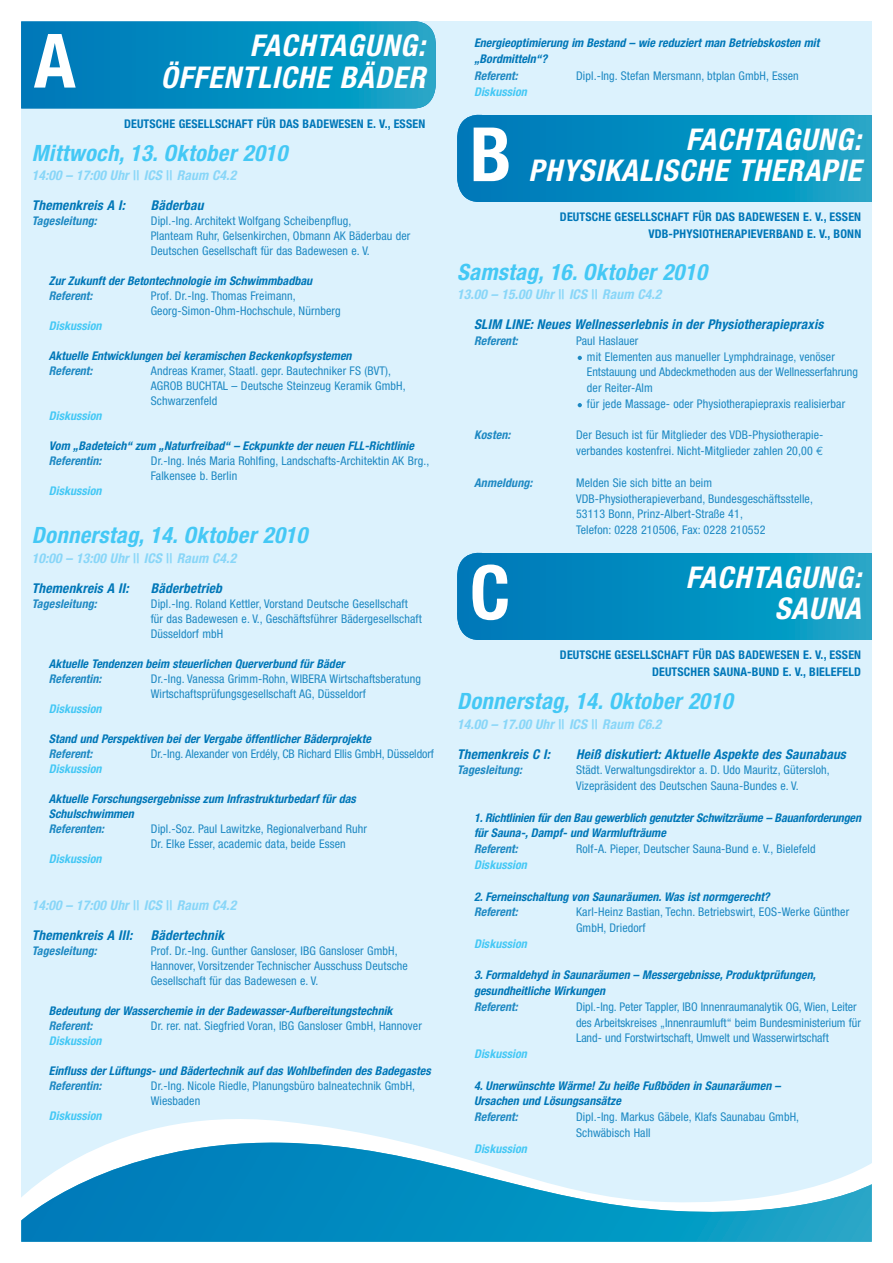
<style>
.page{position:relative;width:893px;height:1263px;background:#fff}
.page>*{position:absolute;margin:0;border:0;box-sizing:border-box;transform-origin:0 0}
.t1{font:700 condensed 75px "Helvetica Neue";color:#fff}
.t2{font:italic 700 condensed 30px/31.5px "Helvetica Neue";letter-spacing:.03em;color:#fff;text-align:right}
.t3{font:italic 700 condensed 22.5px "Helvetica Neue";letter-spacing:.015em;color:#44c8f5}
.t4{font:italic 700 condensed 13.5px "Helvetica Neue";letter-spacing:.01em;color:#0077b8}
.t5{font:italic 700 condensed 13.5px "Helvetica Neue";color:#88d6f8}
.t6{font:condensed 12px/15.8px "Helvetica Neue";letter-spacing:.01em;color:#1e89c3}
.t7{font:italic 700 condensed 12px/15.8px "Helvetica Neue";letter-spacing:.005em;color:#0077b8}
.t8{font:italic 700 condensed 12px "Helvetica Neue";color:#1e89c3}
.t9{font:700 condensed 12px/16.5px "Helvetica Neue";letter-spacing:.015em;color:#0077b8;text-align:right}
.t10{font:italic 700 condensed 12px "Helvetica Neue";letter-spacing:.005em;color:#44c8f5}
.s1{font-style:normal;font-stretch:normal}
.s2{font-family:"Euro Mono";font-stretch:normal}
</style>
<div class="page">
<div style="left:21px;top:21px;width:851px;height:1221px;background:#dcf2fd"></div>
<svg style="left:457px;top:552px;width:415px;height:88px;background:#098fc1"></svg>
<svg style="left:457px;top:114px;width:415px;height:88px;background:#088fc1"></svg>
<svg style="left:578px;top:356px;width:4px;height:4px"></svg>
<svg style="left:578px;top:403px;width:4px;height:4px"></svg>
<svg style="left:21px;top:21px;width:415px;height:87px;background:#068ec0"></svg>
<svg style="left:119px;top:1119px;width:274px;height:21px;fill:#fff"></svg>
<svg style="left:21px;top:1140px;width:851px;height:102px"></svg>
<h1 class="t1" style="left:34px;top:34px;width:43px">A</h1>
<h2 class="t2" style="left:161px;top:32px;width:271px">FACHTAGUNG:<br>ÖFFENTLICHE BÄDER</h2>
<p class="t9" style="left:124px;top:116px;width:303px">DEUTSCHE GESELLSCHAFT FÜR DAS BADEWESEN E. V., ESSEN</p>
<h3 class="t3" style="left:32px;top:145px;width:261px">Mittwoch, 13. Oktober 2010</h3>
<p class="t5" style="left:32px;top:170px;width:208px">14:00 – 17:00 Uhr <span class="s1">| |</span> ICS <span class="s1">| |</span> Raum C4.2</p>
<p class="t4" style="left:32px;top:200px;width:97px">Themenkreis A I:</p>
<p class="t4" style="left:151px;top:200px;width:57px">Bäderbau</p>
<p class="t8" style="left:32px;top:217px;width:69px">Tagesleitung:</p>
<p class="t6" style="left:151px;top:214px;width:261px;line-height:15px">Dipl.-Ing. Architekt Wolfgang Scheibenpflug,<br>Plan team Ruhr, Gelsen kirchen, Obmann AK Bäderbau der<br>Deutschen Gesellschaft für das Badewesen e. V.</p>
<p class="t7" style="left:49px;top:274px;width:267px">Zur Zukunft der Betontechnologie im Schwimmbadbau</p>
<p class="t8" style="left:49px;top:292px;width:47px">Referent:</p>
<p class="t6" style="left:151px;top:289px;width:191px;line-height:15px">Prof. Dr.-Ing. Thomas Freimann,<br>Georg-Simon-Ohm-Hochschule, Nürnberg</p>
<p class="t10" style="left:49px;top:322px;width:56px">Diskussion</p>
<p class="t7" style="left:49px;top:349px;width:306px">Aktuelle Entwicklungen bei keramischen Beckenkopfsystemen</p>
<p class="t8" style="left:49px;top:367px;width:47px">Referent:</p>
<p class="t6" style="left:151px;top:364px;width:256px;line-height:15px">Andreas Kramer, Staatl. gepr. Bautechniker FS (BVT),<br>AGROB BUCHTAL – Deutsche Steinzeug Keramik GmbH,<br>Schwarzenfeld</p>
<p class="t10" style="left:49px;top:412px;width:56px">Diskussion</p>
<p class="t7" style="left:49px;top:439px;width:369px">Vom „Badeteich“ zum „Naturfreibad“ – Eckpunkte der neuen FLL-Richtlinie</p>
<p class="t8" style="left:49px;top:457px;width:56px">Referentin:</p>
<p class="t6" style="left:151px;top:454px;width:280px;line-height:15px">Dr.-Ing. Inés Maria Rohlfing, Landschafts-Architektin AK Brg.,<br>Falkensee b. Berlin</p>
<p class="t10" style="left:49px;top:487px;width:56px">Diskussion</p>
<h3 class="t3" style="left:32px;top:527px;width:281px">Donnerstag, 14. Oktober 2010</h3>
<p class="t5" style="left:32px;top:553px;width:208px">10:00 – 13:00 Uhr <span class="s1">| |</span> ICS <span class="s1">| |</span> Raum C4.2</p>
<p class="t4" style="left:32px;top:583px;width:101px">Themenkreis A II:</p>
<p class="t4" style="left:151px;top:583px;width:75px">Bäderbetrieb</p>
<p class="t8" style="left:32px;top:599px;width:69px">Tagesleitung:</p>
<p class="t6" style="left:151px;top:597px;width:273px;line-height:15px">Dipl.-Ing. Roland Kettler, Vorstand Deutsche Gesellschaft für das Badewesen e. V., Geschäftsführer Bäder gesellschaft<br>Düsseldorf mbH</p>
<p class="t7" style="left:49px;top:657px;width:299px">Aktuelle Tendenzen beim steuerlichen Querverbund für Bäder</p>
<p class="t8" style="left:49px;top:674px;width:56px">Referentin:</p>
<p class="t6" style="left:151px;top:672px;width:272px;line-height:15px">Dr.-Ing. Vanessa Grimm-Rohn, WIBERA Wirtschaftsberatung<br>Wirtschaftsprüfungsgesellschaft AG, Düsseldorf</p>
<p class="t10" style="left:49px;top:704px;width:56px">Diskussion</p>
<p class="t7" style="left:49px;top:732px;width:326px">Stand und Perspektiven bei der Vergabe öffentlicher Bäderprojekte</p>
<p class="t8" style="left:49px;top:749px;width:47px">Referent:</p>
<p class="t6" style="left:151px;top:747px;width:285px">Dr.-Ing. Alexander von Erdély, CB Richard Ellis GmbH, Düsseldorf</p>
<p class="t10" style="left:49px;top:764px;width:56px">Diskussion</p>
<p class="t7" style="left:49px;top:792px;width:311px;line-height:15px">Aktuelle Forschungsergebnisse zum Infrastrukturbedarf für das<br>Schulschwimmen</p>
<p class="t8" style="left:49px;top:824px;width:59px">Referenten:</p>
<p class="t6" style="left:151px;top:822px;width:218px;line-height:15px">Dipl.-Soz. Paul Lawitzke, Regionalverband Ruhr<br>Dr. Elke Esser, academic data, beide Essen</p>
<p class="t10" style="left:49px;top:854px;width:56px">Diskussion</p>
<p class="t5" style="left:32px;top:900px;width:208px">14:00 – 17:00 Uhr <span class="s1">| |</span> ICS <span class="s1">| |</span> Raum C4.2</p>
<p class="t4" style="left:32px;top:930px;width:194px">Themenkreis A III: Bädertechnik</p>
<p class="t8" style="left:32px;top:946px;width:69px">Tagesleitung:</p>
<p class="t6" style="left:151px;top:944px;width:259px;line-height:15px">Prof. Dr.-Ing. Gunther Gansloser, IBG Gansloser GmbH,<br>Hannover, Vorsitzender Technischer Ausschuss Deutsche<br>Gesellschaft für das Badewesen e. V.</p>
<p class="t7" style="left:49px;top:1004px;width:345px">Bedeutung der Wasserchemie in der Badewasser-Aufbereitungstechnik</p>
<p class="t8" style="left:49px;top:1021px;width:47px">Referent:</p>
<p class="t6" style="left:151px;top:1019px;width:272px">Dr. rer. nat. Siegfried Voran, IBG Gansloser GmbH, Hannover</p>
<p class="t10" style="left:49px;top:1036px;width:56px">Diskussion</p>
<p class="t7" style="left:49px;top:1064px;width:386px">Einfluss der Lüftungs- und Bädertechnik auf das Wohlbefinden des Badegastes</p>
<p class="t8" style="left:49px;top:1081px;width:56px">Referentin:</p>
<p class="t6" style="left:151px;top:1079px;width:266px;line-height:15px">Dr.-Ing. Nicole Riedle, Planungsbüro balneatechnik GmbH,<br>Wiesbaden</p>
<p class="t10" style="left:49px;top:1111px;width:56px">Diskussion</p>
<p class="t7" style="left:474px;top:35px;width:347px;line-height:16.5px">Energieoptimierung im Bestand – wie reduziert man Betriebskosten mit „Bordmitteln“?</p>
<p class="t8" style="left:474px;top:71px;width:47px">Referent:</p>
<p class="t6" style="left:576px;top:69px;width:224px">Dipl.-Ing. Stefan Mersmann, btplan GmbH, Essen</p>
<p class="t10" style="left:474px;top:88px;width:56px">Diskussion</p>
<h1 class="t1" style="left:470px;top:128px;width:43px">B</h1>
<h2 class="t2" style="left:529px;top:126px;width:339px">FACHTAGUNG:<br>PHYSIKALISCHE THERAPIE</h2>
<p class="t9" style="left:560px;top:210px;width:303px">DEUTSCHE GESELLSCHAFT FÜR DAS BADEWESEN E. V., ESSEN<br>VDB-PHYSIOTHERAPIEVERBAND E. V., BONN</p>
<h3 class="t3" style="left:457px;top:264px;width:255px">Samstag, 16. Oktober 2010</h3>
<p class="t5" style="left:457px;top:290px;width:208px">13.00 – 15.00 Uhr <span class="s1">| |</span> ICS <span class="s1">| |</span> Raum C4.2</p>
<p class="t4" style="left:474px;top:320px;width:353px">SLIM LINE: Neues Wellnesserlebnis in der Physiotherapiepraxis</p>
<p class="t8" style="left:474px;top:336px;width:47px">Referent:</p>
<p class="t6" style="left:587px;top:334px;width:272px;text-indent:-11px">Paul Haslauer<br>mit Elementen aus manueller Lymphdrainage, venöser<br>Ent stauung und Abdeckmethoden aus der Wellness erfah rung der Reiter-Alm<br>für jede Massage- oder Physiotherapiepraxis realisierbar</p>
<p class="t8" style="left:474px;top:431px;width:40px">Kosten:</p>
<p class="t6" style="left:576px;top:428px;width:249px">Der Besuch ist für Mitglieder des VDB-Physiotherapie - verbandes kostenfrei. Nicht-Mitglieder zahlen 20,00 <span class="s2">€</span></p>
<p class="t8" style="left:474px;top:478px;width:62px">Anmeldung:</p>
<p class="t6" style="left:576px;top:476px;width:238px">Melden Sie sich bitte an beim VDB-Physiotherapieverband, Bundesgeschäftsstelle, 53113 Bonn, Prinz-Albert-Straße 41,<br>Telefon: 0228 210506, Fax: 0228 210552</p>
<h1 class="t1" style="left:470px;top:566px;width:42px">C</h1>
<h2 class="t2" style="left:686px;top:564px;width:182px">FACHTAGUNG:<br>SAUNA</h2>
<p class="t9" style="left:560px;top:648px;width:303px">DEUTSCHE GESELLSCHAFT FÜR DAS BADEWESEN E. V., ESSEN<br>DEUTSCHER SAUNA-BUND E. V., BIELEFELD</p>
<h3 class="t3" style="left:457px;top:693px;width:281px">Donnerstag, 14. Oktober 2010</h3>
<p class="t5" style="left:457px;top:719px;width:208px">14.00 – 17.00 Uhr <span class="s1">| |</span> ICS <span class="s1">| |</span> Raum C6.2</p>
<p class="t4" style="left:457px;top:749px;width:97px">Themenkreis C I:</p>
<p class="t4" style="left:576px;top:749px;width:274px">Heiß diskutiert: Aktuelle Aspekte des Saunabaus</p>
<p class="t8" style="left:457px;top:766px;width:69px">Tagesleitung:</p>
<p class="t6" style="left:576px;top:763px;width:255px">Städt. Verwaltungsdirektor a. D. Udo Mauritz, Gütersloh,<br>Vizepräsident des Deutschen Sauna-Bundes e. V.</p>
<p class="t7" style="left:474px;top:811px;width:391px">1.Richtlinien fürden Bau gewerblich genutzterSchwitzräume – Bau anforde rungen für Sauna-,Dampf- und Warmlufträume</p>
<p class="t8" style="left:474px;top:845px;width:47px">Referent:</p>
<p class="t6" style="left:576px;top:842px;width:241px">Rolf-A. Pieper, Deutscher Sauna-Bund e. V., Bielefeld</p>
<p class="t10" style="left:474px;top:860px;width:56px">Diskussion</p>
<p class="t7" style="left:474px;top:889px;width:299px">2.Ferneinschaltung von Saunaräumen.Was ist normgerecht?</p>
<p class="t8" style="left:474px;top:908px;width:47px">Referent:</p>
<p class="t6" style="left:576px;top:905px;width:275px">Karl-Heinz Bastian, Techn. Betriebswirt, EOS-Werke Günther<br>GmbH, Driedorf</p>
<p class="t10" style="left:474px;top:939px;width:56px">Diskussion</p>
<p class="t7" style="left:474px;top:968px;width:345px">3.Formaldehyd in Saunaräumen – Messergebnisse,Produktprüfungen, gesundheitliche Wirkungen</p>
<p class="t8" style="left:474px;top:1002px;width:47px">Referent:</p>
<p class="t6" style="left:576px;top:1000px;width:286px">Dipl.-Ing. Peter Tappler, IBO Innenraumanalytik OG, Wien, Leiter des Arbeitskreises „Innenraumluft“ beim Bundes ministerium für<br>Land- und Forstwirtschaft, Umwelt und Wasserwirtschaft</p>
<p class="t10" style="left:474px;top:1049px;width:56px">Diskussion</p>
<p class="t7" style="left:474px;top:1078px;width:310px">4.Unerwünschte Wärme! Zu heiße Fußböden in Saunaräumen –<br>Ursachen und Lösungsansätze</p>
<p class="t8" style="left:474px;top:1112px;width:47px">Referent:</p>
<p class="t6" style="left:576px;top:1110px;width:225px">Dipl.-Ing. Markus Gäbele, Klafs Saunabau GmbH,<br>Schwäbisch Hall</p>
<p class="t10" style="left:474px;top:1144px;width:56px">Diskussion</p>
</div>
